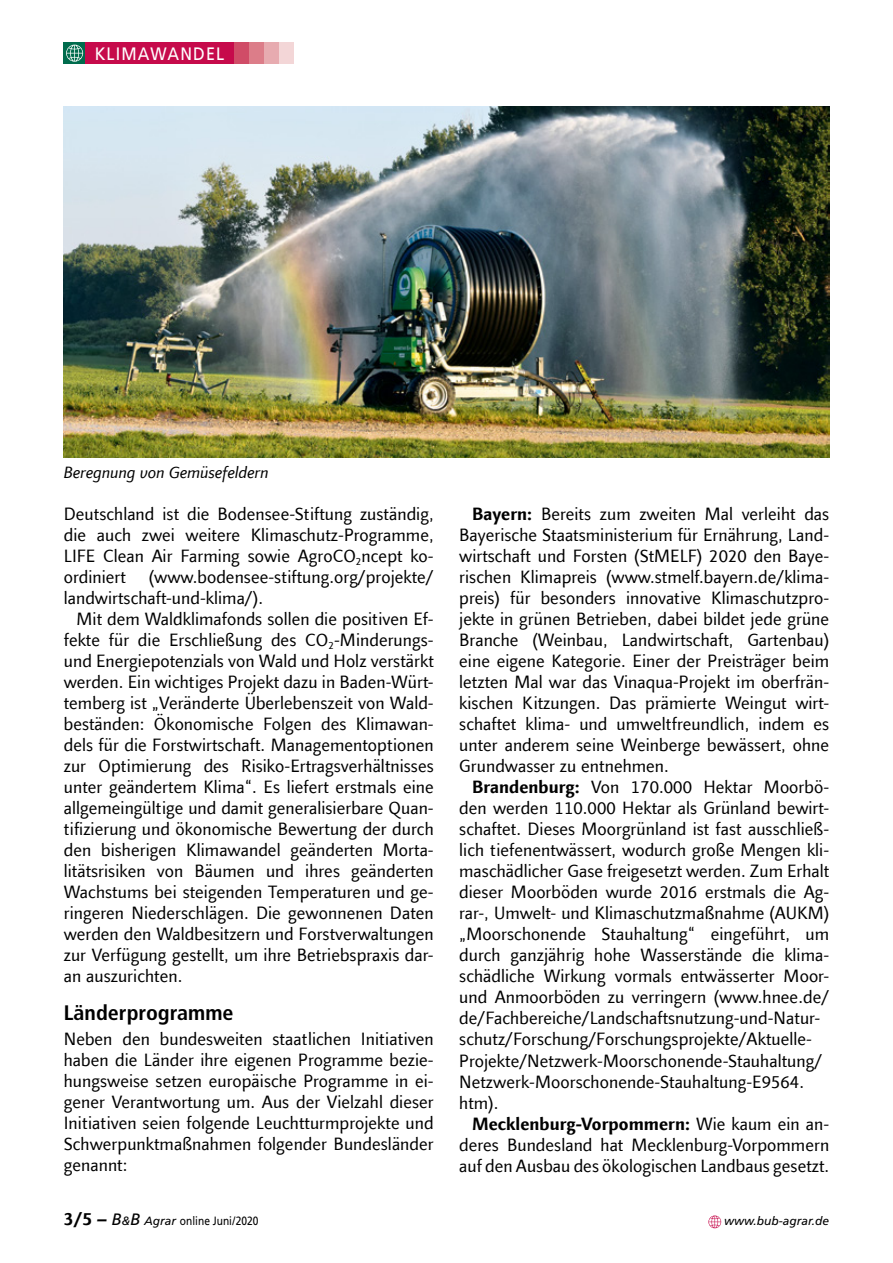
<style>
.page{position:relative;width:893px;height:1263px;background:#fff}
.page>*{position:absolute;margin:0;border:0;box-sizing:border-box;transform-origin:0 0}
.t1{font:700 condensed 21px "Frutiger";color:#000;scale:1.05 1}
.t2{font:18px/21px "Finnegan LT Com";letter-spacing:.005em;color:#000;text-align:justify}
.t3{font:18px "Frutiger";letter-spacing:.07em;color:#fff;scale:.9 1}
.t4{font:italic 16.5px "Finnegan LT Com";color:#000}
.t5{font:12px "Frutiger";color:#000;scale:.85 1}
.t6{font:italic 12px "Frutiger";color:#000}
.s1{font-weight:700}
.s2{font-family:"Finnegan LT Com";font-weight:700;font-size:18px}
.s3{font-style:italic;font-size:16.5px}
.s4{font-style:italic}
</style>
<div class="page">
<img style="left:64px;top:106px;width:765px;height:351px">
<svg style="left:708px;top:1215px;width:13px;height:13px"></svg>
<div style="left:64px;top:43px;width:21px;height:21px;background:#006c4d"></div>
<svg style="left:66px;top:45px;width:17px;height:17px"></svg>
<div style="left:203px;top:43px;width:90px;height:21px;background:#f3d6d7"></div>
<div style="left:203px;top:43px;width:76px;height:21px;background:#e7abb0"></div>
<div style="left:203px;top:43px;width:61px;height:21px;background:#dc7d89"></div>
<div style="left:203px;top:43px;width:46px;height:21px;background:#d04c67"></div>
<div style="left:85px;top:43px;width:149px;height:21px;background:#c60a4b"></div>
<p class="t3" style="left:95px;top:43px;width:145px">KLIMAWANDEL</p>
<p class="t4" style="left:64px;top:463px;width:207px">Beregnung von Gemüsefeldern</p>
<p class="t2" style="left:64px;top:504px;width:371px">Deutschland ist die Bodensee-Stiftung zuständig, die auch zwei weitere Klimaschutz-Programme, LIFE Clean Air Farming sowie AgroCO<sub>2</sub>ncept ko&shy;ordiniert</p>
<p class="t2" style="left:64px;top:567px;width:371px;text-indent:85px">(www.bodensee-stiftung.org/projekte/ landwirtschaft-und-klima/).</p>
<p class="t2" style="left:64px;top:609px;width:371px;text-indent:13px">Mit dem Waldklimafonds sollen die positiven Ef&shy;fekte für die Erschließung des CO<sub>2</sub>-Minderungs&shy;und Energiepotenzials von Wald und Holz verstärkt werden. Ein wichtiges Projekt dazu in Baden-Würt&shy;temberg ist „Veränderte Überlebenszeit von Wald&shy;beständen: Ökonomische Folgen des Klimawan&shy;dels für die Forstwirtschaft. Managementoptionen zur Optimierung des Risiko-Ertragsverhältnisses unter geändertem Klima“. Es liefert erstmals eine allgemeingültige und damit generalisierbare Quan&shy;tifizierung und ökonomische Bewertung der durch den bisherigen Klimawandel geänderten Morta&shy;litätsrisiken von Bäumen und ihres geänderten Wachstums bei steigenden Temperaturen und ge&shy;ringeren Niederschlägen. Die gewonnenen Daten werden den Waldbesitzern und Forstverwaltungen zur Verfügung gestellt, um ihre Betriebspraxis dar&shy;an auszurichten.</p>
<p class="t1" style="left:64px;top:1000px;width:163px">Länderprogramme</p>
<p class="t2" style="left:64px;top:1029px;width:371px">Neben den bundesweiten staatlichen Initiativen haben die Länder ihre eigenen Programme bezie&shy;hungsweise setzen europäische Programme in ei&shy;gener Verantwortung um. Aus der Vielzahl dieser Initiativen seien folgende Leuchtturmprojekte und Schwerpunktmaßnahmen folgender Bundesländer genannt:</p>
<p class="t2" style="left:459px;top:504px;width:371px;text-indent:13px"><span class="s1">Bayern:</span> Bereits zum zweiten Mal verleiht das Bayerische Staatsministerium für Ernährung, Land&shy;wirtschaft und Forsten (StMELF) 2020 den Baye&shy;rischen Klimapreis (www.stmelf.bayern.de/klima&shy;preis) für besonders innovative Klimaschutzpro&shy;jekte in grünen Betrieben, dabei bildet jede grüne Branche (Weinbau, Landwirtschaft, Gartenbau) eine eigene Kategorie. Einer der Preisträger beim letzten Mal war das Vinaqua-Projekt im oberfrän&shy;kischen Kitzungen. Das prämierte Weingut wirt&shy;schaftet klima- und umweltfreundlich, indem es unter anderem seine Weinberge bewässert, ohne Grundwasser zu entnehmen.</p>
<p class="t2" style="left:459px;top:777px;width:371px;text-align:left;text-indent:13px"><span class="s1">Brandenburg:</span> Von 170.000 Hektar Moorbö&shy;den werden 110.000 Hektar als Grünland bewirt&shy;schaftet. Dieses Moorgrünland ist fast ausschließ&shy;lich tiefenentwässert, wodurch große Mengen kli&shy;maschädlicher Gase freigesetzt werden. Zum Erhalt dieser Moorböden wurde 2016 erstmals die Ag&shy;rar-, Umwelt- und Klimaschutzmaßnahme (AUKM) „Moorschonende Stauhaltung“ eingeführt, um durch ganzjährig hohe Wasserstände die klima&shy;schädliche Wirkung vormals entwässerter Moor&shy;und Anmoorböden zu verringern (www.hnee.de/ de/Fachbereiche/Landschaftsnutzung-und-Natur&shy;schutz/Forschung/Forschungsprojekte/Aktuelle-Projekte/Netzwerk-Moorschonende-Stauhaltung/ Netzwerk-Moorschonende-Stauhaltung-E9564. htm).</p>
<p class="t2" style="left:459px;top:1113px;width:371px;text-indent:13px"><span class="s1">Mecklenburg-Vorpommern:</span> Wie kaum ein an&shy;deres Bundesland hat Mecklenburg-Vorpommern auf den Ausbau des ökologischen Landbaus gesetzt.</p>
<p class="t5" style="left:64px;top:1214px;width:231px"><span class="s2">3/5 –</span> <span class="s3">B</span><span class="s4">&amp;</span><span class="s3">B</span> <span class="s4">Agrar</span> online Juni/2020</p>
<p class="t6" style="left:724px;top:1214px;width:106px">www.bub-agrar.de</p>
</div>
